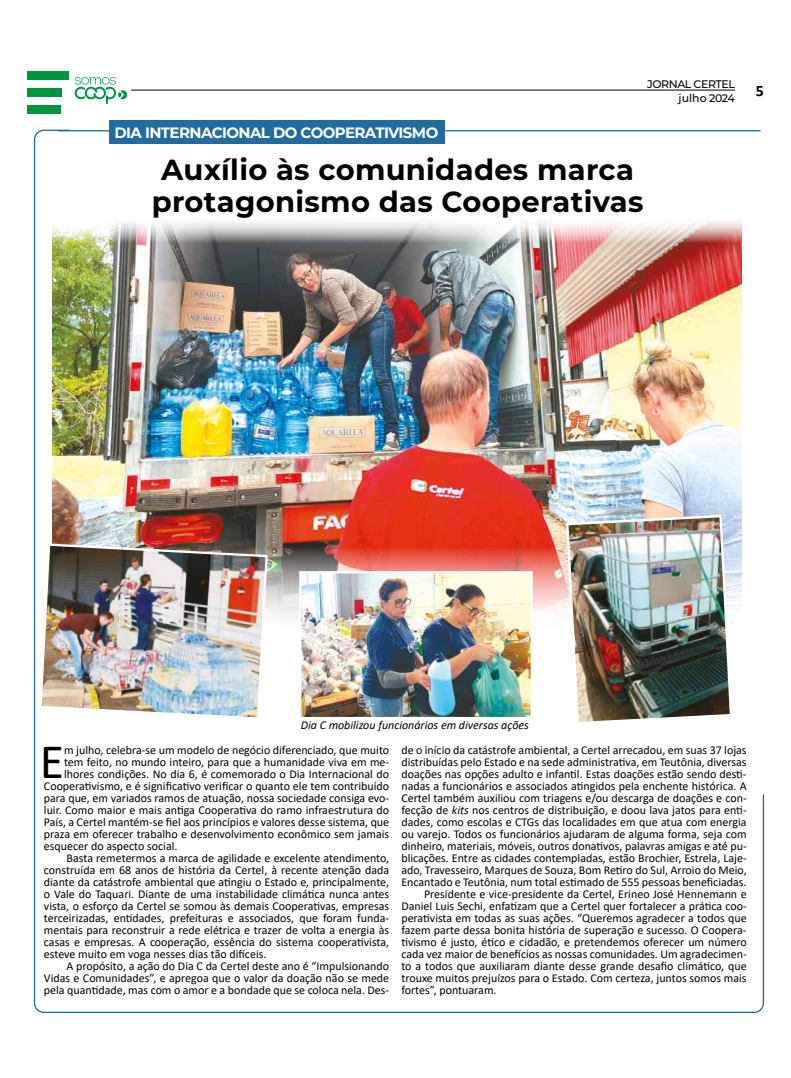
<style>
.page{position:relative;width:791px;height:1078px;background:#fff}
.page>*{position:absolute;margin:0;border:0;box-sizing:border-box;transform-origin:0 0}
.t1{font:49.8px "Calibri";color:#000}
.t2{font:700 29px/32px "Montserrat";letter-spacing:.01em;color:#000;text-align:center}
.t3{font:700 16px "Calibri";color:#000}
.t4{font:700 15px "Montserrat";letter-spacing:-.04em;color:#fff}
.t5{font:12px "Calibri";color:#000}
.t6{font:italic 12px "Calibri";color:#000}
.t7{font:500 11px/14px "Montserrat";letter-spacing:-.04em;color:#000;text-align:right}
.s1{font-style:italic}
</style>
<div class="page">
<hr style="left:131px;top:90px;width:604px;height:1px;background:#000">
<div style="left:27px;top:71px;width:41px;height:9px;background:#009640"></div>
<div style="left:27px;top:88px;width:34px;height:9px;background:#009640"></div>
<div style="left:27px;top:105px;width:33px;height:9px;background:#009640"></div>
<svg style="left:75px;top:77px;width:52px;height:27px"></svg>
<div style="left:109px;top:120px;width:335px;height:24px;background:#236b9e"></div>
<img style="left:33px;top:129px;width:732px;height:884px">
<p class="t4" style="left:114px;top:121px;width:325px">DIA INTERNACIONAL DO COOPERATIVISMO</p>
<p class="t7" style="left:647px;top:76px;width:89px">JORNAL CERTEL julho 2024</p>
<h2 class="t2" style="left:152px;top:152px;width:493px">Auxílio às comunidades marca protagonismo das Cooperativas</h2>
<h3 class="t3" style="left:756px;top:79px;width:10px">5</h3>
<p class="t6" style="left:301px;top:716px;width:230px">Dia C mobilizou funcionários em diversas ações</p>
<h1 class="t1" style="left:40px;top:726px;width:26px">E</h1>
<p class="t5" style="left:64px;top:741px;width:327px">m julho, celebra-se um modelo de negócio diferenciado, que muito</p>
<p class="t5" style="left:64px;top:753px;width:327px">tem feito, no mundo inteiro, para que a humanidade viva em me-</p>
<p class="t5" style="left:64px;top:765px;width:327px">lhores condições. No dia 6, é comemorado o Dia Internacional do</p>
<p class="t5" style="left:44px;top:777px;width:347px">Cooperativismo, e é significativo verificar o quanto ele tem contribuído</p>
<p class="t5" style="left:44px;top:789px;width:347px">para que, em variados ramos de atuação, nossa sociedade consiga evo-</p>
<p class="t5" style="left:44px;top:801px;width:347px">luir. Como maior e mais antiga Cooperativa do ramo infraestrutura do</p>
<p class="t5" style="left:44px;top:813px;width:347px">País, a Certel mantém-se fiel aos princípios e valores desse sistema, que</p>
<p class="t5" style="left:44px;top:825px;width:347px">praza em oferecer trabalho e desenvolvimento econômico sem jamais</p>
<p class="t5" style="left:44px;top:837px;width:135px">esquecer do aspecto social.</p>
<p class="t5" style="left:67px;top:849px;width:324px">Basta remetermos a marca de agilidade e excelente atendimento,</p>
<p class="t5" style="left:44px;top:861px;width:347px">construída em 68 anos de história da Certel, à recente atenção dada</p>
<p class="t5" style="left:44px;top:873px;width:347px">diante da catástrofe ambiental que atingiu o Estado e, principalmente,</p>
<p class="t5" style="left:44px;top:885px;width:347px">o Vale do Taquari. Diante de uma instabilidade climática nunca antes</p>
<p class="t5" style="left:44px;top:897px;width:347px">vista, o esforço da Certel se somou às demais Cooperativas, empresas</p>
<p class="t5" style="left:44px;top:909px;width:347px">terceirizadas, entidades, prefeituras e associados, que foram funda-</p>
<p class="t5" style="left:44px;top:921px;width:347px">mentais para reconstruir a rede elétrica e trazer de volta a energia às</p>
<p class="t5" style="left:44px;top:933px;width:347px">casas e empresas. A cooperação, essência do sistema cooperativista,</p>
<p class="t5" style="left:44px;top:945px;width:224px">esteve muito em voga nesses dias tão difíceis.</p>
<p class="t5" style="left:67px;top:957px;width:324px">A propósito, a ação do Dia C da Certel deste ano é “Impulsionando</p>
<p class="t5" style="left:44px;top:969px;width:347px">Vidas e Comunidades”, e apregoa que o valor da doação não se mede</p>
<p class="t5" style="left:44px;top:981px;width:347px">pela quantidade, mas com o amor e a bondade que se coloca nela. Des-</p>
<p class="t5" style="left:401px;top:741px;width:347px">de o início da catástrofe ambiental, a Certel arrecadou, em suas 37 lojas</p>
<p class="t5" style="left:401px;top:753px;width:347px">distribuídas pelo Estado e na sede administrativa, em Teutônia, diversas</p>
<p class="t5" style="left:401px;top:765px;width:347px">doações nas opções adulto e infantil. Estas doações estão sendo desti-</p>
<p class="t5" style="left:401px;top:777px;width:347px">nadas a funcionários e associados atingidos pela enchente histórica. A</p>
<p class="t5" style="left:401px;top:789px;width:347px">Certel também auxiliou com triagens e/ou descarga de doações e con-</p>
<p class="t5" style="left:401px;top:801px;width:347px">fecção de <span class="s1">kits</span> nos centros de distribuição, e doou lava jatos para enti-</p>
<p class="t5" style="left:401px;top:813px;width:347px">dades, como escolas e CTGs das localidades em que atua com energia</p>
<p class="t5" style="left:401px;top:825px;width:347px">ou varejo. Todos os funcionários ajudaram de alguma forma, seja com</p>
<p class="t5" style="left:401px;top:837px;width:347px">dinheiro, materiais, móveis, outros donativos, palavras amigas e até pu-</p>
<p class="t5" style="left:401px;top:849px;width:347px">blicações. Entre as cidades contempladas, estão Brochier, Estrela, Laje-</p>
<p class="t5" style="left:401px;top:861px;width:347px">ado, Travesseiro, Marques de Souza, Bom Retiro do Sul, Arroio do Meio,</p>
<p class="t5" style="left:401px;top:873px;width:347px">Encantado e Teutônia, num total estimado de 555 pessoas beneficiadas.</p>
<p class="t5" style="left:424px;top:885px;width:324px">Presidente e vice-presidente da Certel, Erineo José Hennemann e</p>
<p class="t5" style="left:401px;top:897px;width:347px">Daniel Luis Sechi, enfatizam que a Certel quer fortalecer a prática coo-</p>
<p class="t5" style="left:401px;top:909px;width:347px">perativista em todas as suas ações. “Queremos agradecer a todos que</p>
<p class="t5" style="left:401px;top:921px;width:347px">fazem parte dessa bonita história de superação e sucesso. O Coopera-</p>
<p class="t5" style="left:401px;top:933px;width:347px">tivismo é justo, ético e cidadão, e pretendemos oferecer um número</p>
<p class="t5" style="left:401px;top:945px;width:347px">cada vez maior de benefícios as nossas comunidades. Um agradecimen-</p>
<p class="t5" style="left:401px;top:957px;width:347px">to a todos que auxiliaram diante desse grande desafio climático, que</p>
<p class="t5" style="left:401px;top:969px;width:347px">trouxe muitos prejuízos para o Estado. Com certeza, juntos somos mais</p>
<p class="t5" style="left:401px;top:981px;width:97px">fortes”, pontuaram.</p>
</div>
